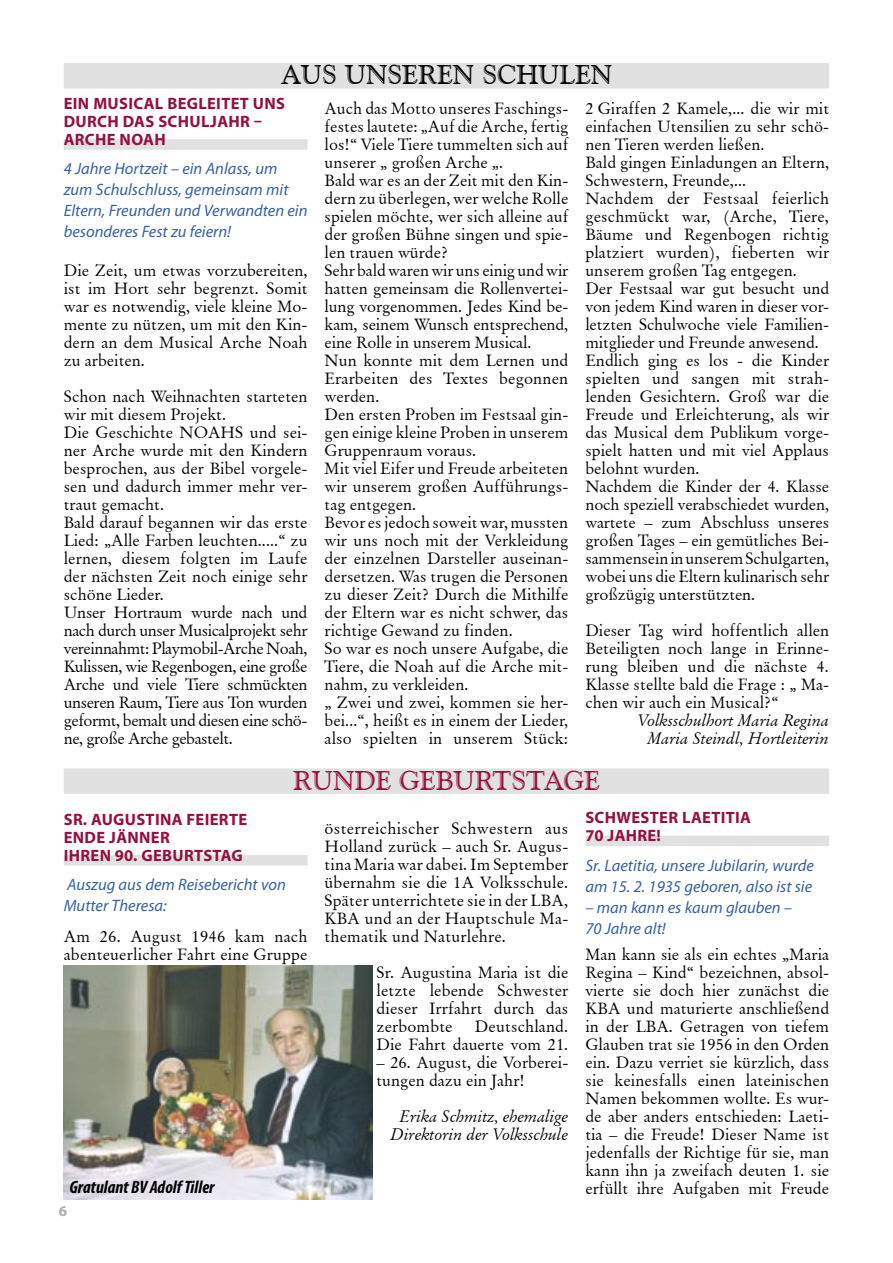
<style>
.page{position:relative;width:893px;height:1263px;background:#fff}
.page>*{position:absolute;margin:0;border:0;box-sizing:border-box;transform-origin:0 0}
.t1{font:27px "Goudy Handtooled BT";color:#000}
.t2{font:27px "Goudy Handtooled BT";color:#960f3f}
.t3{font:italic 700 condensed 18px "Myriad Pro";color:#000}
.t4{font:16.5px/18px "Original Garamond BT";color:#000;text-align:justify}
.t5{font:italic 16.5px/21px "Myriad Pro";color:#3760a0}
.t6{font:700 16.5px/18px "Myriad Pro";letter-spacing:.02em;color:#960f3f}
.t7{font:italic 16.5px/18px "Original Garamond BT";color:#000;text-align:right}
.t8{font:700 15px "Myriad Pro";color:#b0aba7}
</style>
<div class="page">
<div style="left:64px;top:139px;width:244px;height:11px;background:#e1e1e1"></div>
<div style="left:585px;top:836px;width:244px;height:10px;background:#e1e1e1"></div>
<div style="left:64px;top:855px;width:244px;height:10px;background:#e1e1e1"></div>
<img style="left:64px;top:965px;width:308px;height:234px">
<div style="left:64px;top:768px;width:765px;height:26px;background:#e1e1e1"></div>
<div style="left:64px;top:63px;width:765px;height:26px;background:#e1e1e1"></div>
<h1 class="t1" style="left:281px;top:58px;width:333px">AUS UNSEREN SCHULEN</h1>
<p class="t6" style="left:64px;top:94px;width:223px">EIN MUSICAL BEGLEITET UNS<br>DURCH DAS SCHULJAHR<br>ARCHE NOAH</p>
<p class="t5" style="left:64px;top:159px;width:245px">4 Jahre Hortzeit – ein Anlass, um zum Schulschluss, gemeinsam mit<br>Eltern, Freunden und Verwandten ein besonderes Fest zu feiern!</p>
<p class="t4" style="left:64px;top:261px;width:245px">Die Zeit, um etwas vorzubereiten, ist im Hort sehr begrenzt. Somit war es notwendig, viele kleine Mo&shy;mente zu nützen, um mit den Kin&shy;dern an dem Musical Arche Noah zu arbeiten.</p>
<p class="t4" style="left:64px;top:387px;width:245px;text-align:left">Schon nach Weihnachten starteten wir mit diesem Projekt.<br>Die Geschichte NOAHS und sei&shy;ner Arche wurde mit den Kindern besprochen, aus der Bibel vorgele&shy;sen und dadurch immer mehr ver&shy;traut gemacht.<br>Bald darauf begannen wir das erste<br>Lied: „Alle Farben leuchten.....“ zu lernen, diesem folgten im Laufe der nächsten Zeit noch einige sehr schöne Lieder.<br>Unser Hortraum wurde nach und nach durch unser Musicalprojekt sehr vereinnahmt: Playmobil-Arche Noah,<br>Kulissen, wie Regenbogen, eine große<br>Arche und viele Tiere schmückten unseren Raum, Tiere aus Ton wurden geformt, bemalt und diesen eine schö&shy;ne, große Arche gebastelt.</p>
<p class="t4" style="left:585px;top:99px;width:245px;text-align:left">2 Giraffen 2 Kamele,... die wir mit einfachen Utensilien zu sehr schö&shy;nen Tieren werden ließen.<br>Bald gingen Einladungen an Eltern,<br>Schwestern, Freunde,...<br>Nachdem der Festsaal feierlich geschmückt war, (Arche, Tiere,<br>Bäume und Regenbogen richtig platziert wurden), fieberten wir unserem großen Tag entgegen.<br>Der Festsaal war gut besucht und von jedem Kind waren in dieser vor&shy;letzten Schulwoche viele Familien&shy;mitglieder und Freunde anwesend.<br>Endlich ging es los - die Kinder spielten und sangen mit strah&shy;lenden Gesichtern. Groß war die<br>Freude und Erleichterung, als wir das Musical dem Publikum vorge&shy;spielt hatten und mit viel Applaus belohnt wurden.<br>Nachdem die Kinder der 4. Klasse noch speziell verabschiedet wurden, wartete – zum Abschluss unseres großen Tages – ein gemütliches Bei&shy;sammensein in unserem Schulgarten, wobei uns die Eltern kulinarisch sehr großzügig unterstützten.</p>
<p class="t4" style="left:585px;top:621px;width:245px">Dieser Tag wird hoffentlich allen Beteiligten noch lange in Erinne&shy;rung bleiben und die nächste 4.<br>Klasse stellte bald die Frage : „ Ma&shy;chen wir auch ein Musical?“</p>
<p class="t7" style="left:637px;top:711px;width:193px">Volksschulhort Maria Regina<br>Maria Steindl, Hortleiterin</p>
<h1 class="t2" style="left:293px;top:764px;width:308px">RUNDE GEBURTSTAGE</h1>
<p class="t4" style="left:325px;top:819px;width:245px">österreichischer Schwestern aus Holland zurück – auch Sr. Augus&shy;tina Maria war dabei. Im September übernahm sie die 1A Volksschule.<br>Später unterrichtete sie in der LBA, KBA und an der Hauptschule Ma&shy;thematik und Naturlehre.</p>
<p class="t4" style="left:376px;top:963px;width:193px">Sr. Augustina Maria ist die letzte lebende Schwester dieser Irrfahrt durch das zerbombte</p>
<p class="t4" style="left:325px;top:99px;width:245px;text-align:left">Auch das Motto unseres Faschings&shy;festes lautete: „Auf die Arche, fertig los!“ Viele Tiere tummelten sich auf unserer „ großen Arche „.<br>Bald war es an der Zeit mit den Kin&shy;dern zu überlegen, wer welche Rolle spielen möchte, wer sich alleine auf der großen Bühne singen und spie&shy;len trauen würde?<br>Sehr bald waren wir uns einig und wir hatten gemeinsam die Rollenvertei&shy;lung vorgenommen. Jedes Kind be&shy;kam, seinem Wunsch entsprechend, eine Rolle in unserem Musical.<br>Nun konnte mit dem Lernen und<br>Erarbeiten des Textes begonnen werden.<br>Den ersten Proben im Festsaal gin&shy;gen einige kleine Proben in unserem<br>Gruppenraum voraus.<br>Mit viel Eifer und Freude arbeiteten wir unserem großen Aufführungs&shy;tag entgegen.<br>Bevor es jedoch soweit war, mussten wir uns noch mit der Verkleidung der einzelnen Darsteller auseinan&shy;dersetzen. Was trugen die Personen zu dieser Zeit? Durch die Mithilfe der Eltern war es nicht schwer, das richtige Gewand zu finden.<br>So war es noch unsere Aufgabe, die<br>Tiere, die Noah auf die Arche mit&shy;nahm, zu verkleiden.<br>„ Zwei und zwei, kommen sie her&shy;bei...“, heißt es in einem der Lieder, also spielten in unserem Stück:</p>
<p class="t6" style="left:585px;top:809px;width:167px">SCHWESTER LAETITIA<br>70 JAHRE!</p>
<p class="t5" style="left:585px;top:855px;width:230px">Sr. Laetitia, unsere Jubilarin, wurde am 15. 2. 1935 geboren, also ist sie</p>
<p class="t5" style="left:585px;top:897px;width:208px">– man kann es kaum glauben –<br>70 Jahre alt!</p>
<p class="t4" style="left:585px;top:945px;width:245px">Man kann sie als ein echtes „Maria Regina – Kind“ bezeichnen, absol&shy;vierte sie doch hier zunächst die KBA und maturierte anschließend in der LBA. Getragen von tiefem Glauben trat sie 1956 in den Orden ein. Dazu verriet sie kürzlich, dass sie keinesfalls einen lateinischen Namen bekommen wollte. Es wur&shy;de aber anders entschieden: Laeti&shy;tia – die Freude! Dieser Name ist jedenfalls der Richtige für sie, man kann ihn ja zweifach deuten 1. sie erfüllt ihre Aufgaben mit Freude</p>
<p class="t6" style="left:64px;top:810px;width:185px">SR. AUGUSTINA FEIERTE<br>ENDE JÄNNER<br>IHREN 90. GEBURTSTAG</p>
<p class="t5" style="left:64px;top:874px;width:224px">Auszug aus dem Reisebericht von<br>Mutter Theresa:</p>
<p class="t4" style="left:64px;top:927px;width:245px">Am 26. August 1946 kam nach abenteuerlicher Fahrt eine Gruppe</p>
<p class="t4" style="left:376px;top:1017px;width:193px;text-align:right">Deutschland.<br>Die Fahrt dauerte vom 21.</p>
<p class="t4" style="left:376px;top:1053px;width:193px">– 26. August, die Vorberei&shy;tungen dazu ein Jahr!</p>
<p class="t7" style="left:390px;top:1107px;width:180px;text-align:center">Erika Schmitz, ehemalige<br>Direktorin der Volksschule</p>
<p class="t3" style="left:69px;top:1177px;width:147px">Gratulant BV Adolf Tiller</p>
<p class="t8" style="left:59px;top:1202px;width:10px">6</p>
</div>
